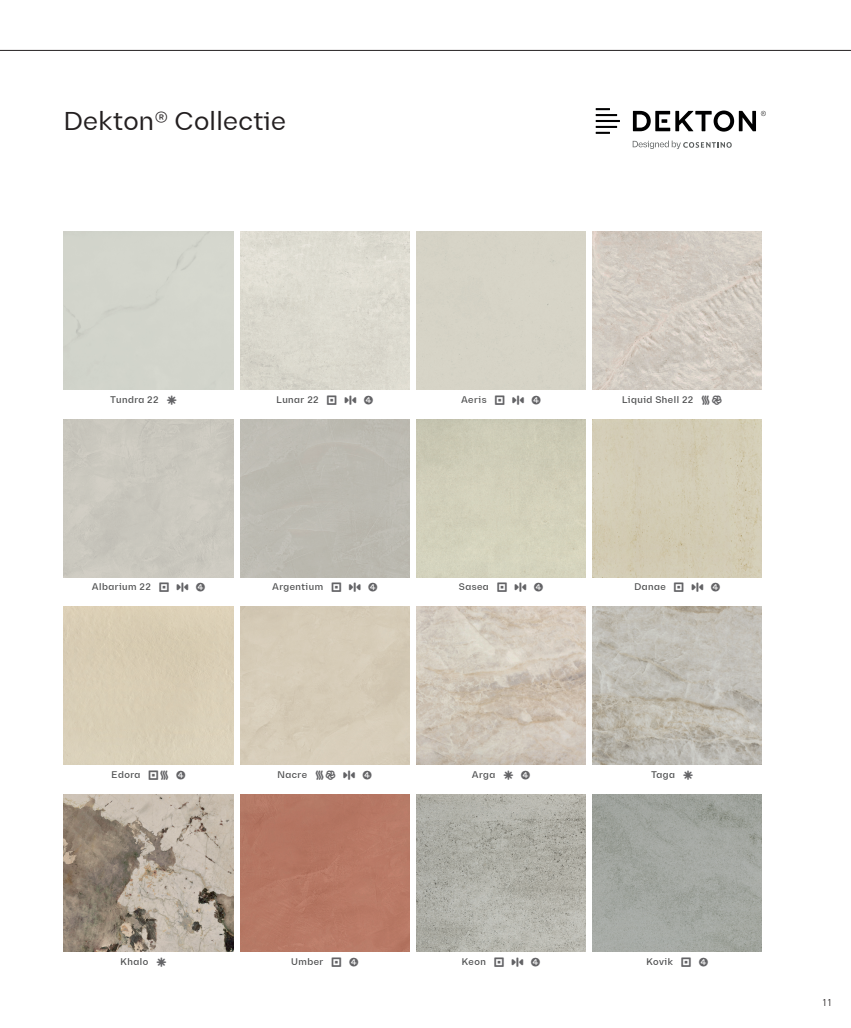
<style>
.page{position:relative;width:851px;height:1028px;background:#fff}
.page>*{position:absolute;margin:0;border:0;box-sizing:border-box;transform-origin:0 0}
.t1{font:26.25px "Diagramm";letter-spacing:.01em;color:#231f20}
.t2{font:300 11.25px "PF Handbook Pro";color:#231f20}
.t3{font:500 9.38px "Diagramm";letter-spacing:.05em;color:#4b4c4d}
</style>
<div class="page">
<svg style="left:632px;top:141px;width:99px;height:8px"></svg>
<svg style="left:595px;top:108px;width:25px;height:26px"></svg>
<svg style="left:632px;top:110px;width:133px;height:22px"></svg>
<hr style="left:0;top:50px;width:850px;height:1px;background:#231f20">
<div style="left:240px;top:232px;width:169px;height:157px;background:#dcdacf"></div>
<img style="left:592px;top:232px;width:169px;height:157px">
<div style="left:592px;top:419px;width:169px;height:158px;background:#d3ccb5"></div>
<img style="left:416px;top:606px;width:169px;height:158px">
<img style="left:592px;top:606px;width:169px;height:158px">
<img style="left:64px;top:794px;width:169px;height:157px">
<div style="left:240px;top:794px;width:169px;height:157px;background:#b67865"></div>
<img style="left:416px;top:794px;width:169px;height:157px">
<img style="left:592px;top:794px;width:169px;height:157px">
<h1 class="t1" style="left:64px;top:105px;width:224px">Dekton® Collectie</h1>
<p class="t3" style="left:110px;top:394px;width:50px">Tundra 22</p>
<p class="t3" style="left:276px;top:394px;width:44px">Lunar 22</p>
<p class="t3" style="left:461px;top:394px;width:27px">Aeris</p>
<p class="t3" style="left:622px;top:394px;width:73px">Liquid Shell 22</p>
<p class="t3" style="left:92px;top:581px;width:61px">Albarium 22</p>
<p class="t3" style="left:272px;top:581px;width:53px">Argentium</p>
<p class="t3" style="left:458px;top:581px;width:31px">Sasea</p>
<p class="t3" style="left:634px;top:581px;width:33px">Danae</p>
<p class="t3" style="left:112px;top:768px;width:30px">Edora</p>
<p class="t3" style="left:277px;top:768px;width:31px">Nacre</p>
<p class="t3" style="left:471px;top:768px;width:25px">Arga</p>
<p class="t3" style="left:651px;top:768px;width:25px">Taga</p>
<p class="t3" style="left:120px;top:956px;width:29px">Khalo</p>
<p class="t3" style="left:291px;top:956px;width:34px">Umber</p>
<p class="t3" style="left:461px;top:956px;width:26px">Keon</p>
<p class="t3" style="left:646px;top:956px;width:28px">Kovik</p>
<p class="t2" style="left:821px;top:995px;width:12px">11</p>
</div>
